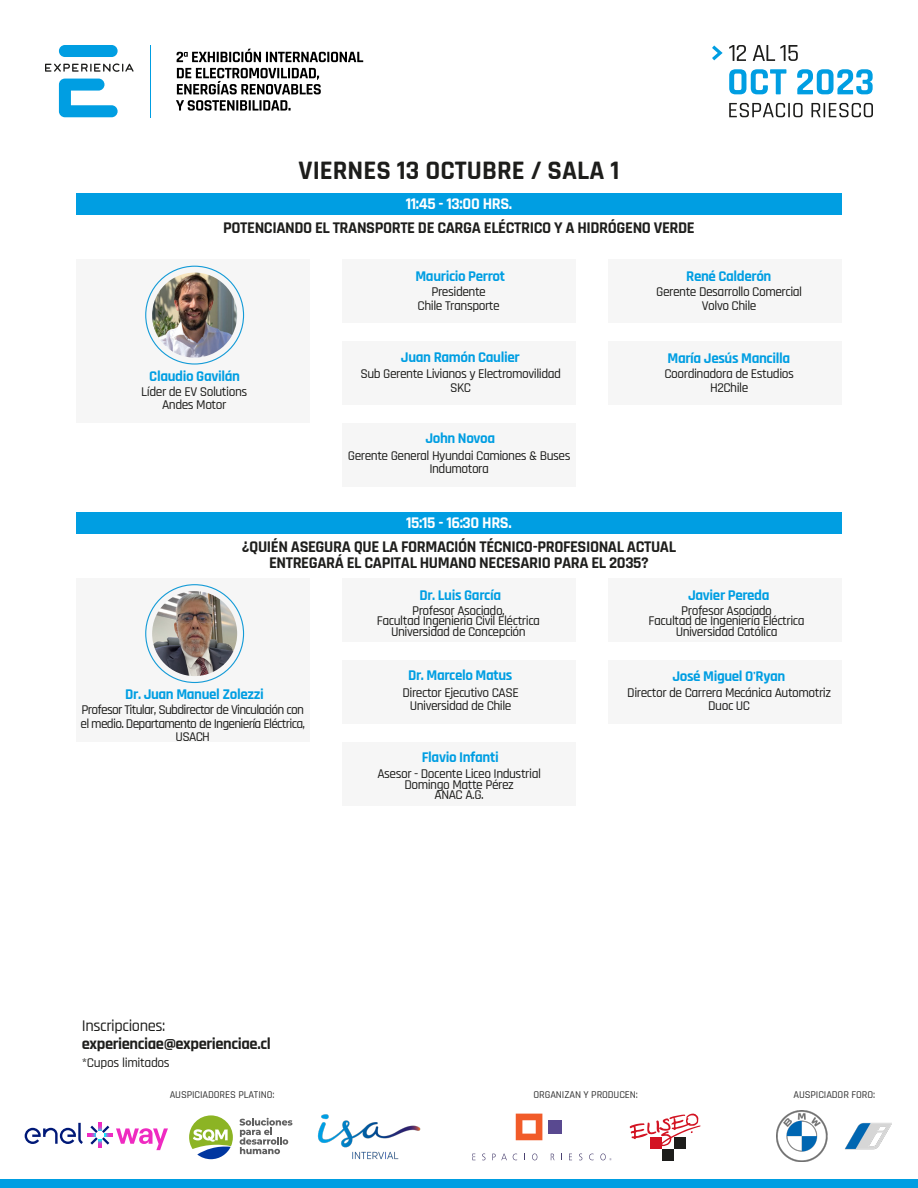
<style>
.page{position:relative;width:918px;height:1188px;background:#fff}
.page>*{position:absolute;margin:0;border:0;box-sizing:border-box;transform-origin:0 0}
.t1{font:700 27px "Rajdhani";color:#1d1d1b}
.t2{font:700 16.5px/16.5px "Rajdhani";letter-spacing:-.025em;color:#1e1e1c;text-align:center}
.t3{font:700 16.5px "Rajdhani";letter-spacing:-.025em;color:#fff}
.t4{font:500 16.5px "Rajdhani";letter-spacing:-.025em;color:#1e1e1c}
.t5{font:700 15px "Rajdhani";letter-spacing:-.025em;color:#009ee2}
.t6{font:500 13.5px/13.5px "Rajdhani";letter-spacing:-.035em;color:#1d1d1b;text-align:center}
.t7{font:500 13.5px/13.5px "Rajdhani";letter-spacing:-.055em;color:#1d1d1b;text-align:center}
.t8{font:500 13.5px "Rajdhani";letter-spacing:-.025em;color:#1e1e1c}
.t9{font:500 10.5px "Rajdhani";letter-spacing:-.01em;color:#333}
</style>
<div class="page">
<div style="left:76px;top:259px;width:234px;height:164px;background:#f6f6f6"></div>
<div style="left:0;top:1179px;width:918px;height:9px;background:#009ee2"></div>
<svg style="left:45px;top:45px;width:89px;height:72px"></svg>
<hr style="left:150px;top:45px;width:1px;height:72px;background:#009ee2">
<svg style="left:177px;top:49px;width:186px;height:13px"></svg>
<svg style="left:177px;top:68px;width:144px;height:26px"></svg>
<svg style="left:176px;top:100px;width:115px;height:11px"></svg>
<svg style="left:712px;top:46px;width:11px;height:14px"></svg>
<svg style="left:729px;top:45px;width:17px;height:16px"></svg>
<svg style="left:753px;top:45px;width:45px;height:16px"></svg>
<svg style="left:729px;top:69px;width:57px;height:25px"></svg>
<svg style="left:797px;top:69px;width:76px;height:25px"></svg>
<svg style="left:729px;top:103px;width:74px;height:14px"></svg>
<svg style="left:811px;top:103px;width:62px;height:14px"></svg>
<div style="left:76px;top:194px;width:766px;height:21px;background:#009ee2"></div>
<div style="left:342px;top:259px;width:234px;height:64px;background:#f6f6f6"></div>
<div style="left:608px;top:259px;width:234px;height:64px;background:#f6f6f6"></div>
<div style="left:608px;top:341px;width:234px;height:64px;background:#f6f6f6"></div>
<div style="left:342px;top:341px;width:234px;height:64px;background:#f6f6f6"></div>
<img style="left:152px;top:273px;width:85px;height:85px;border-radius:43px">
<div style="left:342px;top:423px;width:234px;height:64px;background:#f6f6f6"></div>
<div style="left:76px;top:578px;width:234px;height:164px;background:#f6f6f6"></div>
<div style="left:76px;top:512px;width:766px;height:21px;background:#009ee2"></div>
<div style="left:342px;top:578px;width:234px;height:64px;background:#f6f6f6"></div>
<div style="left:608px;top:578px;width:234px;height:64px;background:#f6f6f6"></div>
<div style="left:608px;top:660px;width:234px;height:64px;background:#f6f6f6"></div>
<div style="left:342px;top:660px;width:234px;height:64px;background:#f6f6f6"></div>
<img style="left:152px;top:591px;width:85px;height:85px;border-radius:43px">
<div style="left:342px;top:742px;width:234px;height:63px;background:#f6f6f6"></div>
<div style="left:549px;top:1120px;width:13px;height:14px;background:#594990"></div>
<svg style="left:482px;top:1154px;width:4px;height:6px"></svg>
<svg style="left:492px;top:1154px;width:15px;height:6px"></svg>
<svg style="left:513px;top:1154px;width:4px;height:6px"></svg>
<svg style="left:532px;top:1154px;width:5px;height:6px"></svg>
<svg style="left:472px;top:1154px;width:3px;height:6px"></svg>
<svg style="left:569px;top:1154px;width:3px;height:6px"></svg>
<svg style="left:579px;top:1154px;width:3px;height:6px"></svg>
<svg style="left:589px;top:1154px;width:5px;height:6px"></svg>
<svg style="left:600px;top:1154px;width:12px;height:6px"></svg>
<svg style="left:551px;top:1154px;width:4px;height:6px"></svg>
<svg style="left:516px;top:1114px;width:26px;height:26px"></svg>
<div style="left:651px;top:1138px;width:11px;height:11px;background:#d31322"></div>
<div style="left:674px;top:1138px;width:12px;height:11px;background:#1d1d1b"></div>
<div style="left:662px;top:1149px;width:12px;height:11px;background:#1d1d1b"></div>
<svg style="left:630px;top:1113px;width:71px;height:33px"></svg>
<svg style="left:240px;top:1118px;width:52px;height:36px"></svg>
<svg style="left:189px;top:1115px;width:44px;height:44px"></svg>
<svg style="left:25px;top:1123px;width:143px;height:27px"></svg>
<img style="left:317px;top:1114px;width:104px;height:46px">
<img style="left:777px;top:1111px;width:115px;height:51px">
<h1 class="t1" style="left:299px;top:154px;width:322px">VIERNES 13 OCTUBRE / SALA 1</h1>
<p class="t3" style="left:406px;top:194px;width:108px">11:45 - 13:00 HRS.</p>
<p class="t2" style="left:223px;top:220px;width:473px">POTENCIANDO EL TRANSPORTE DE CARGA ELÉCTRICO Y A HIDRÓGENO VERDE</p>
<p class="t5" style="left:149px;top:367px;width:92px">Claudio Gavilán</p>
<p class="t6" style="left:141px;top:385px;width:107px">Líder de EV Solutions<br>Andes Motor</p>
<p class="t5" style="left:415px;top:267px;width:91px">Mauricio Perrot</p>
<p class="t6" style="left:418px;top:285px;width:84px">Presidente<br>Chile Transporte</p>
<p class="t5" style="left:686px;top:267px;width:87px">René Calderón</p>
<p class="t6" style="left:656px;top:285px;width:148px">Gerente Desarrollo Comercial<br>Volvo Chile</p>
<p class="t5" style="left:401px;top:348px;width:120px">Juan Ramón Caulier</p>
<p class="t5" style="left:668px;top:349px;width:124px">María Jesús Mancilla</p>
<p class="t6" style="left:360px;top:367px;width:202px">Sub Gerente Livianos y Electromovilidad<br>SKC</p>
<p class="t6" style="left:664px;top:367px;width:131px">Coordinadora de Estudios<br>H2Chile</p>
<p class="t5" style="left:425px;top:429px;width:71px">John Novoa</p>
<p class="t6" style="left:348px;top:449px;width:224px">Gerente General Hyundai Camiones &amp; Buses<br>Indumotora</p>
<p class="t3" style="left:406px;top:513px;width:107px">15:15 - 16:30 HRS.</p>
<p class="t2" style="left:242px;top:539px;width:436px">¿QUIÉN ASEGURA QUE LA FORMACIÓN TÉCNICO-PROFESIONAL ACTUAL<br>ENTREGARÁ EL CAPITAL HUMANO NECESARIO PARA EL 2035?</p>
<p class="t5" style="left:420px;top:586px;width:83px">Dr. Luis García</p>
<p class="t5" style="left:688px;top:586px;width:83px">Javier Pereda</p>
<p class="t5" style="left:125px;top:685px;width:140px">Dr. Juan Manuel Zolezzi</p>
<p class="t7" style="left:81px;top:704px;width:226px">Profesor Titular, Subdirector de Vinculación con el medio. Departamento de Ingeniería Eléctrica,<br>USACH</p>
<p class="t6" style="left:377px;top:605px;width:165px;line-height:10.5px">Profesor Asociado,<br>Facultad Ingenieria Civil Eléctrica<br>Universidad de Concepción</p>
<p class="t6" style="left:649px;top:605px;width:158px;line-height:10.5px">Profesor Asociado<br>Facultad de Ingeniería Eléctrica<br>Universidad Católica</p>
<p class="t5" style="left:408px;top:666px;width:106px">Dr. Marcelo Matus</p>
<p class="t5" style="left:672px;top:668px;width:114px">José Miguel O'Ryan</p>
<p class="t6" style="left:403px;top:686px;width:118px">Director Ejecutivo CASE<br>Universidad de Chile</p>
<p class="t6" style="left:627px;top:686px;width:205px">Director de Carrera Mecánica Automotriz<br>Duoc UC</p>
<p class="t5" style="left:422px;top:748px;width:78px">Flavio Infanti</p>
<p class="t6" style="left:377px;top:769px;width:165px;line-height:10.5px">Asesor - Docente Liceo Industrial<br>Domingo Matte Pérez<br>ANAC A.G.</p>
<p class="t4" style="left:82px;top:1016px;width:85px">Inscripciones:</p>
<p class="t2" style="left:82px;top:1036px;width:190px">experienciae@experienciae.cl</p>
<p class="t8" style="left:82px;top:1055px;width:89px">*Cupos limitados</p>
<p class="t9" style="left:170px;top:1089px;width:106px">AUSPICIADORES PLATINO:</p>
<p class="t9" style="left:534px;top:1089px;width:106px">ORGANIZAN Y PRODUCEN:</p>
<p class="t9" style="left:794px;top:1089px;width:83px">AUSPICIADOR FORO:</p>
</div>
